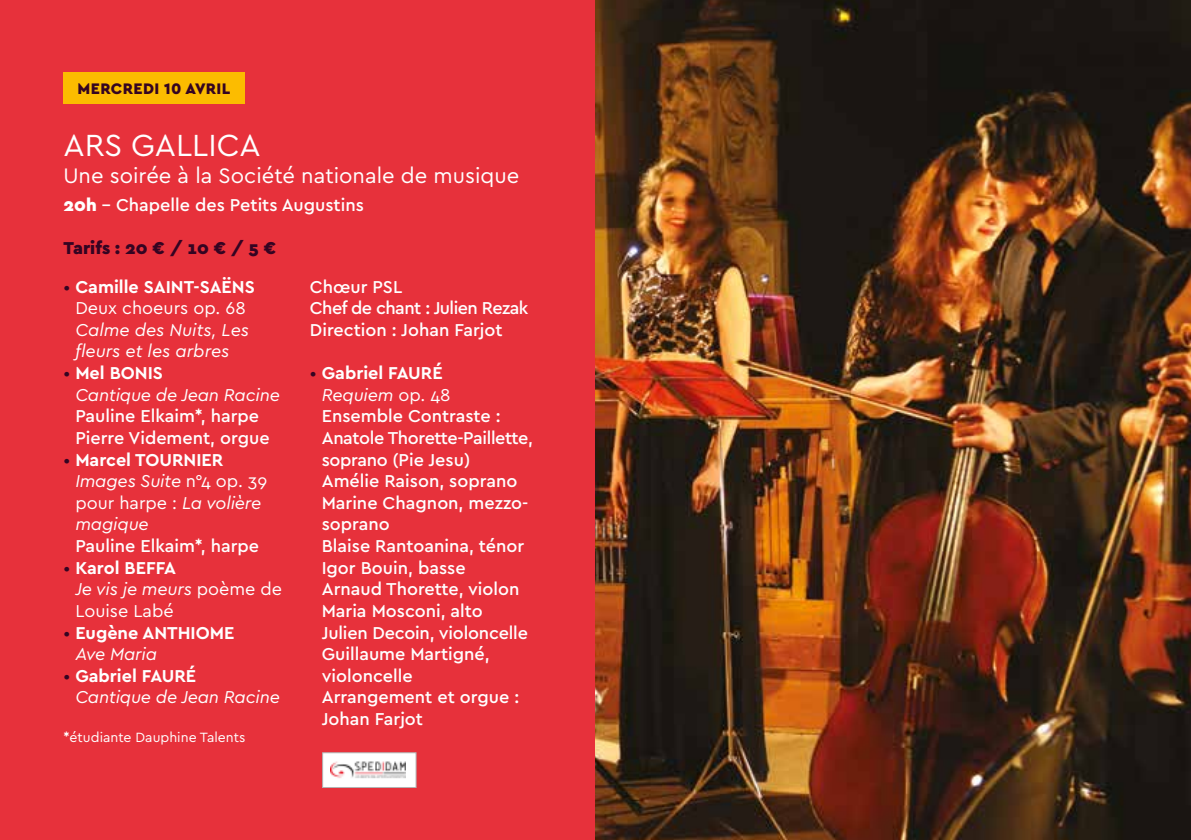
<style>
.page{position:relative;width:1191px;height:840px;background:#fff}
.page>*{position:absolute;margin:0;border:0;box-sizing:border-box;transform-origin:0 0}
.t1{font:32px "Cera PRO";color:#fff}
.t2{font:22px "Cera PRO";color:#fff}
.t3{font:500 18px/21.6px "Cera PRO";color:#fff}
.t4{font:italic 18px/21.6px "Cera PRO";letter-spacing:-.01em;color:#fff}
.t5{font:700 18px/21.6px "Cera PRO";color:#fff;text-align:center}
.t6{font:18px/21.6px "Cera PRO";color:#fff}
.t7{font:900 18px "Cera PRO";color:#340422}
.t8{font:900 16px "Cera PRO";letter-spacing:.02em;color:#340422}
.t9{font:14px "Cera PRO";color:#fff}
.s1{font-weight:900}
.s2{font-weight:400;color:#340422}
.s3{font-weight:400}
.s4{font-style:normal;color:#340422}
.s5{font-weight:700;font-style:normal}
.s6{font-style:normal}
.s7{color:#340422}
.s8{font-weight:700}
.s9{font-style:italic}
.s10{font-weight:400;font-style:italic}
.s11{font-weight:500}
</style>
<div class="page">
<div style="left:0;top:0;width:624px;height:839px;background:#e7313b"></div>
<img style="left:595px;top:0;width:596px;height:839px">
<div style="left:63px;top:72px;width:182px;height:32px;background:#fcbc00"></div>
<div style="left:322px;top:751px;width:94px;height:36px;background:#fff;border:1px solid #b3b2b2"></div>
<img style="left:330px;top:761px;width:75px;height:18px">
<p class="t8" style="left:78px;top:78px;width:154px">MERCREDI 10 AVRIL</p>
<h1 class="t1" style="left:63px;top:124px;width:198px">ARS GALLICA</h1>
<p class="t2" style="left:63px;top:161px;width:457px">Une soirée à la Société nationale de musique</p>
<p class="t3" style="left:63px;top:193px;width:302px"><span class="s1">20h</span> – Chapelle des Petits Augustins</p>
<p class="t7" style="left:63px;top:236px;width:214px">Tarifs : 20 € / 10 € / 5 €</p>
<p class="t5" style="left:63px;top:275px;width:193px"><span class="s2">•</span> Camille SAINT-SAËNS<br><span class="s3">Deux choeurs op. 68</span></p>
<p class="t4" style="left:75px;top:318px;width:175px">Calme des Nuits, Les fleurs et les arbres</p>
<p class="t4" style="left:75px;top:361px;width:206px;text-indent:-12px"><span class="s4">•</span> <span class="s5">Mel BONIS<br></span>Cantique de Jean Racine</p>
<p class="t3" style="left:75px;top:404px;width:196px">Pauline Elkaim*, harpe<br>Pierre Videment, orgue</p>
<p class="t4" style="left:75px;top:447px;width:193px;text-indent:-12px"><span class="s4">•</span> <span class="s5">Marcel TOURNIER<br></span>Images Suite <span class="s6">n°4 op. 39 pour harpe :</span> La volière magique</p>
<p class="t3" style="left:75px;top:534px;width:185px">Pauline Elkaim*, harpe</p>
<p class="t6" style="left:75px;top:555px;width:208px;text-indent:-12px"><span class="s7">•</span> <span class="s8">Karol BEFFA<br></span><span class="s9">Je vis je meurs</span> poème de<br>Louise Labé</p>
<p class="t5" style="left:75px;top:620px;width:161px;text-align:left;text-indent:-12px"><span class="s2">•</span> Eugène ANTHIOME<br><span class="s10">Ave Maria</span></p>
<p class="t4" style="left:75px;top:663px;width:206px;text-indent:-12px"><span class="s4">•</span> <span class="s5">Gabriel FAURÉ<br></span>Cantique de Jean Racine</p>
<p class="t3" style="left:310px;top:275px;width:220px">Chœur PSL<br>Chef de chant : Julien Rezak<br>Direction : Johan Farjot</p>
<p class="t3" style="left:322px;top:361px;width:213px;text-indent:-12px"><span class="s2">•</span> <span class="s8">Gabriel FAURÉ<br></span><span class="s10">Requiem</span> <span class="s3">op. 48<br></span>Ensemble Contraste :<br>Anatole Thorette-Paillette, soprano (Pie Jesu)<br>Amélie Raison, soprano<br>Marine Chagnon, mezzo&shy;soprano<br>Blaise Rantoanina, ténor<br>Igor Bouin, basse<br>Arnaud Thorette, violon<br>Maria Mosconi, alto<br>Julien Decoin, violoncelle<br>Guillaume Martigné, violoncelle<br>Arrangement et orgue :<br>Johan Farjot</p>
<p class="t9" style="left:63px;top:727px;width:183px"><span class="s11">*</span>étudiante Dauphine Talents</p>
</div>
